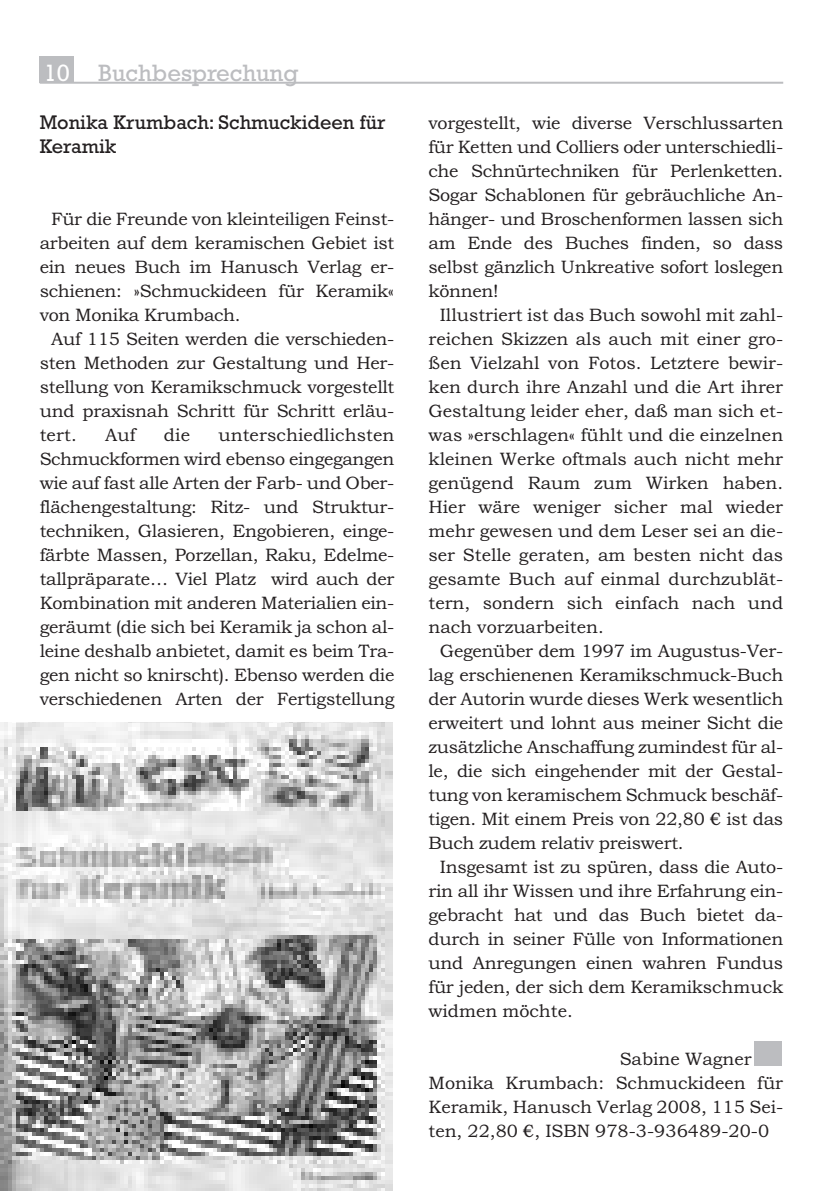
<style>
.page{position:relative;width:840px;height:1191px;background:#fff}
.page>*{position:absolute;margin:0;border:0;box-sizing:border-box;transform-origin:0 0}
.t1{font:24px "Rockwell";color:#bcbdc0}
.t2{font:20px/24px "Rockwell";color:#231f20}
.t3{font:18px/24px "Bookman Old Style";letter-spacing:-.015em;color:#231f20;text-align:justify}
.s1{color:#fff}
</style>
<div class="page">
<hr style="left:40px;top:82px;width:742px;height:2px;background:#bcbdc0">
<div style="left:40px;top:57px;width:34px;height:26px;background:#bcbdc0"></div>
<div style="left:753px;top:1041px;width:27px;height:24px;background:#bcbdc0"></div>
<img style="left:0;top:722px;width:392px;height:469px">
<h1 class="t1" style="left:44px;top:58px;width:256px"><span class="s1">10</span> Buchbesprechung</h1>
<p class="t2" style="left:40px;top:110px;width:347px">Monika Krumbach: Schmuckideen für<br>Keramik</p>
<p class="t3" style="left:40px;top:206px;width:356px;text-indent:11px">Für die Freunde von kleinteiligen Feinst&shy;arbeiten auf dem keramischen Gebiet ist ein neues Buch im Hanusch Verlag er&shy;schienen: »Schmuckideen für Keramik« von Monika Krumbach.</p>
<p class="t3" style="left:40px;top:326px;width:356px;text-indent:11px">Auf 115 Seiten werden die verschieden&shy;sten Methoden zur Gestaltung und Her&shy;stellung von Keramikschmuck vorgestellt und praxisnah Schritt für Schritt erläu&shy;tert.</p>
<p class="t3" style="left:40px;top:422px;width:356px;text-indent:178px">unterschiedlichsten Schmuckformen wird ebenso eingegangen wie auf fast alle Arten der Farb- und Ober&shy;flächengestaltung: Ritz- und Struktur&shy;techniken, Glasieren, Engobieren, einge&shy;färbte Massen, Porzellan, Raku, Edelme&shy;tallpräparate… Viel Platz wird auch der Kombination mit anderen Materialien ein&shy;geräumt (die sich bei Keramik ja schon al&shy;leine deshalb anbietet, damit es beim Tra&shy;gen nicht so knirscht). Ebenso werden die verschiedenen Arten der Fertigstellung</p>
<p class="t3" style="left:105px;top:422px;width:32px">Auf</p>
<p class="t3" style="left:164px;top:422px;width:28px">die</p>
<p class="t3" style="left:428px;top:110px;width:356px">vorgestellt, wie diverse Verschlussarten für Ketten und Colliers oder unterschiedli&shy;che Schnürtechniken für Perlenketten.<br>Sogar Schablonen für gebräuchliche An&shy;hänger- und Broschenformen lassen sich am Ende des Buches finden, so dass selbst gänzlich Unkreative sofort loslegen können!</p>
<p class="t3" style="left:428px;top:302px;width:356px;text-indent:11px">Illustriert ist das Buch sowohl mit zahl&shy;reichen Skizzen als auch mit einer gro&shy;ßen Vielzahl von Fotos. Letztere bewir&shy;ken durch ihre Anzahl und die Art ihrer Gestaltung leider eher, daß man sich et&shy;was »erschlagen« fühlt und die einzelnen kleinen Werke oftmals auch nicht mehr genügend Raum zum Wirken haben.<br>Hier wäre weniger sicher mal wieder mehr gewesen und dem Leser sei an die&shy;ser Stelle geraten, am besten nicht das gesamte Buch auf einmal durchzublät&shy;tern, sondern sich einfach nach und nach vorzuarbeiten.</p>
<p class="t3" style="left:428px;top:638px;width:356px;text-indent:11px">Gegenüber dem 1997 im Augustus-Ver&shy;lag erschienenen Keramikschmuck-Buch der Autorin wurde dieses Werk wesentlich erweitert und lohnt aus meiner Sicht die zusätzliche Anschaffung zumindest für al&shy;le, die sich eingehender mit der Gestal&shy;tung von keramischem Schmuck beschäf&shy;tigen. Mit einem Preis von 22,80 € ist das Buch zudem relativ preiswert.</p>
<p class="t3" style="left:428px;top:854px;width:356px;text-indent:11px">Insgesamt ist zu spüren, dass die Auto&shy;rin all ihr Wissen und ihre Erfahrung ein&shy;gebracht hat und das Buch bietet da&shy;durch in seiner Fülle von Informationen und Anregungen einen wahren Fundus für jeden, der sich dem Keramikschmuck widmen möchte.</p>
<p class="t3" style="left:428px;top:1046px;width:356px;text-align:left;text-indent:191px">Sabine Wagner<br>Monika Krumbach: Schmuckideen für<br>Keramik, Hanusch Verlag 2008, 115 Sei&shy;ten, 22,80 €, ISBN 978-3-936489-20-0</p>
</div>
